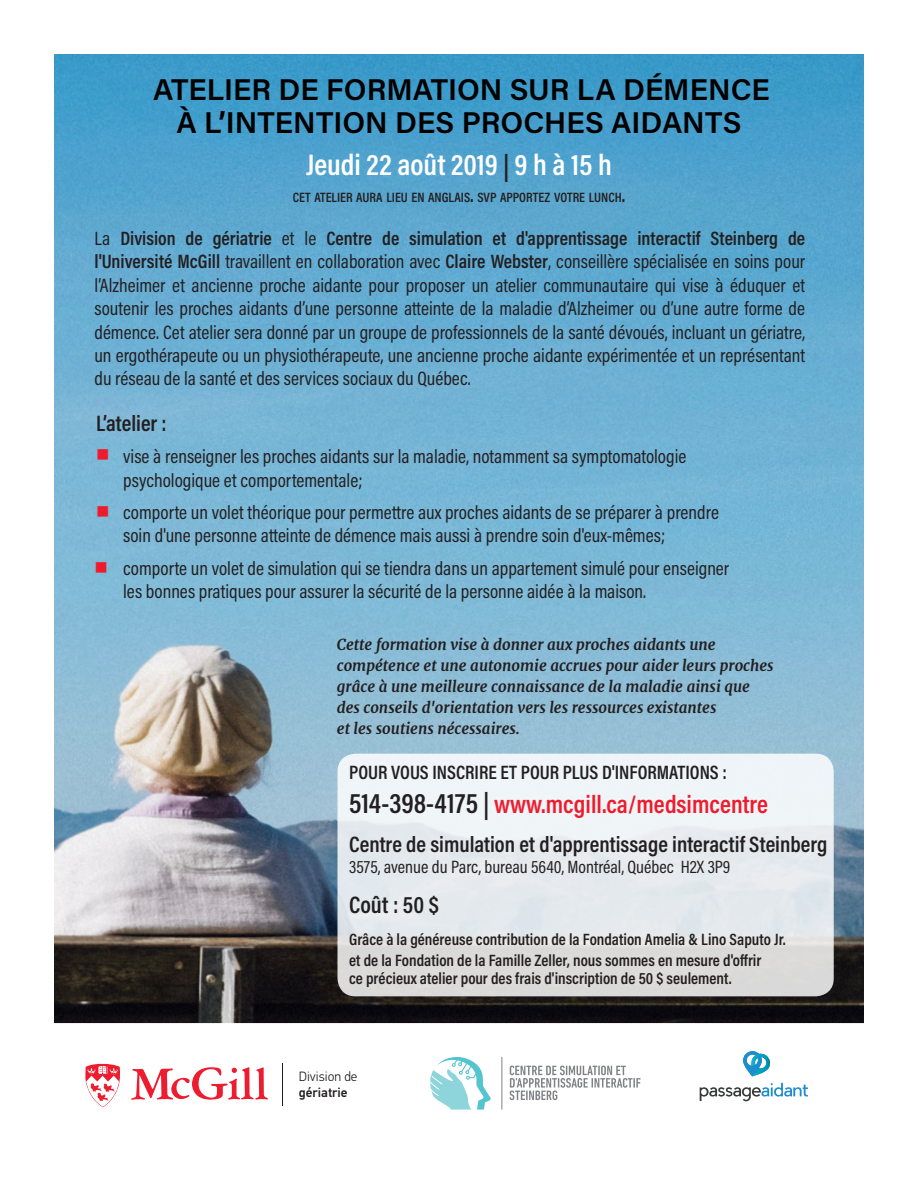
<style>
.page{position:relative;width:918px;height:1188px;background:#fff}
.page>*{position:absolute;margin:0;border:0;box-sizing:border-box;transform-origin:0 0}
.t1{font:600 30px/33px "Acumin Pro";color:#000;text-align:center}
.t2{font:600 30px "Acumin Pro Cond";color:#fff}
.t3{font:600 25.5px "Acumin Pro Cond";color:#ee1b2d}
.t4{font:600 24px "Acumin Pro Cond";letter-spacing:.005em;color:#231f20}
.t5{font:600 22.5px "Acumin Pro Cond";color:#231f20}
.t6{font:19.5px/23.4px "Acumin Pro Cond";color:#231f20;text-align:justify}
.t7{font:600 19.5px "Acumin Pro Cond";color:#231f20}
.t8{font:18px "Acumin Pro Cond";color:#231f20}
.t9{font:18px "Wingdings";color:#ee1b2d}
.t10{font:600 16.5px "Acumin Pro Cond";color:#231f20}
.t11{font:italic 700 15px "Merriweather";color:#231f20}
.t12{font:600 13.65px "Acumin Pro Cond";color:#231f20}
.t13{font:300 13.5px/16.4px "PF Din Text Pro";color:#231f20}
.s1{font-size:27px;color:#231f20}
.s2{font-size:19.5px}
.s3{font-weight:600}
.s4{font-size:28.5px;color:#231f20}
.s5{font-weight:500}
</style>
<div class="page">
<img style="left:54px;top:54px;width:810px;height:969px">
<div style="left:338px;top:754px;width:496px;height:242px;background:linear-gradient(to bottom,#f1f9fe,#dbdbdb);border-radius:18px"></div>
<img style="left:762px;top:1054px;width:8px;height:19px">
<svg style="left:743px;top:1051px;width:19px;height:25px"></svg>
<svg style="left:700px;top:1083px;width:108px;height:18px"></svg>
<hr style="left:282px;top:1063px;width:1px;height:42px;background:#211d1e">
<svg style="left:131px;top:1067px;width:137px;height:33px"></svg>
<svg style="left:85px;top:1064px;width:35px;height:43px"></svg>
<hr style="left:502px;top:1057px;width:1px;height:53px;background:#808285">
<svg style="left:510px;top:1066px;width:131px;height:34px"></svg>
<svg style="left:430px;top:1057px;width:61px;height:53px"></svg>
<p class="t1" style="left:153px;top:72px;width:618px">ATELIER DE FORMATION SUR LA DÉMENCE<br>À L’INTENTION DES PROCHES AIDANTS</p>
<p class="t2" style="left:306px;top:145px;width:307px">Jeudi 22 août 2019 <span class="s1">|</span> 9 h à 15 h</p>
<p class="t12" style="left:293px;top:188px;width:334px">CET ATELIER AURA LIEU EN ANGLAIS<span class="s2">.</span> SVP APPORTEZ VOTRE LUNCH<span class="s2">.</span></p>
<p class="t6" style="left:94px;top:226px;width:712px">La <span class="s3">Division de gériatrie</span> et le <span class="s3">Centre de simulation et d'apprentissage interactif Steinberg de l'Université McGill</span> travaillent en collaboration avec <span class="s3">Claire Webster</span>, conseillère spécialisée en soins pour l’Alzheimer et ancienne proche aidante pour proposer un atelier communautaire qui vise à éduquer et soutenir les proches aidants d’une personne atteinte de la maladie d’Alzheimer ou d’une autre forme de démence. Cet atelier sera donné par un groupe de professionnels de la santé dévoués, incluant un gériatre, un ergothérapeute ou un physiothérapeute, une ancienne proche aidante expérimentée et un représentant du réseau de la santé et des services sociaux du Québec.</p>
<p class="t5" style="left:96px;top:408px;width:72px">L’atelier :</p>
<p class="t6" style="left:123px;top:444px;width:565px">vise à renseigner les proches aidants sur la maladie, notamment sa symptomatologie</p>
<p class="t6" style="left:123px;top:468px;width:241px">psychologique et comportementale;</p>
<p class="t6" style="left:123px;top:500px;width:597px">comporte un volet théorique pour permettre aux proches aidants de se préparer à prendre</p>
<p class="t6" style="left:123px;top:524px;width:543px">soin d'une personne atteinte de démence mais aussi à prendre soin d'eux-mêmes;</p>
<p class="t6" style="left:123px;top:556px;width:608px">comporte un volet de simulation qui se tiendra dans un appartement simulé pour enseigner</p>
<p class="t6" style="left:123px;top:579px;width:524px">les bonnes pratiques pour assurer la sécurité de la personne aidée à la maison.</p>
<p class="t9" style="left:96px;top:445px;width:15px">■</p>
<p class="t9" style="left:96px;top:502px;width:15px">■</p>
<p class="t9" style="left:94px;top:557px;width:15px">■</p>
<p class="t11" style="left:337px;top:635px;width:380px">Cette formation vise à donner aux proches aidants une</p>
<p class="t11" style="left:337px;top:656px;width:438px">compétence et une autonomie accrues pour aider leurs proches</p>
<p class="t11" style="left:337px;top:677px;width:415px">grâce à une meilleure connaissance de la maladie ainsi que</p>
<p class="t11" style="left:337px;top:698px;width:381px">des conseils d'orientation vers les ressources existantes</p>
<p class="t11" style="left:337px;top:719px;width:185px">et les soutiens nécessaires.</p>
<p class="t7" style="left:349px;top:759px;width:379px">POUR VOUS INSCRIRE ET POUR PLUS D'INFORMATIONS :</p>
<p class="t3" style="left:349px;top:787px;width:420px"><span class="s4">514-398-4175</span> <span class="s1">|</span> www.mcgill.ca/medsimcentre</p>
<p class="t5" style="left:349px;top:829px;width:480px">Centre de simulation et d'apprentissage interactif Steinberg</p>
<p class="t8" style="left:349px;top:855px;width:383px">3575, avenue du Parc, bureau 5640, Montréal, Québec H2X 3P9</p>
<p class="t4" style="left:349px;top:889px;width:92px">Coût : 50 $</p>
<p class="t10" style="left:349px;top:928px;width:438px">Grâce à la généreuse contribution de la Fondation Amelia &amp; Lino Saputo Jr.</p>
<p class="t10" style="left:349px;top:949px;width:414px">et de la Fondation de la Famille Zeller, nous sommes en mesure d'offrir</p>
<p class="t10" style="left:349px;top:967px;width:384px">ce précieux atelier pour des frais d'inscription de 50 $ seulement.</p>
<p class="t13" style="left:299px;top:1068px;width:60px">Division de <span class="s5">gériatrie</span></p>
</div>
